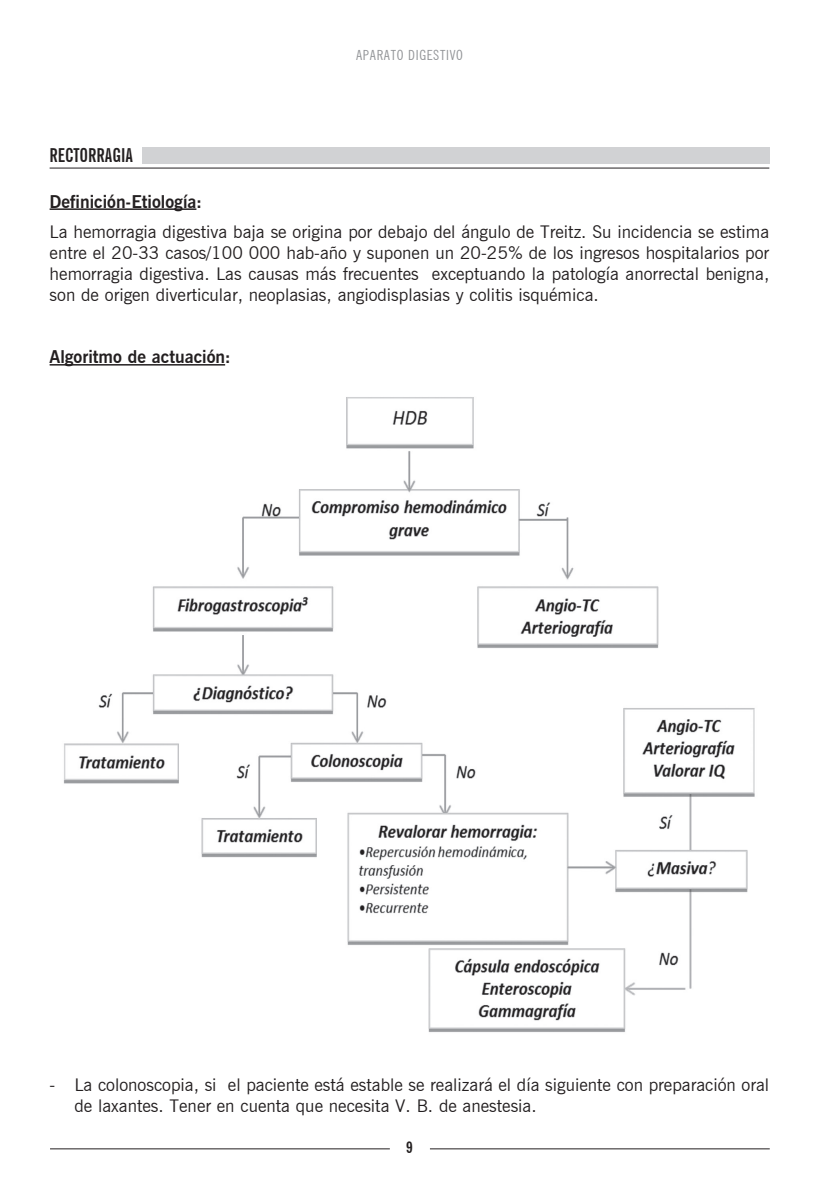
<style>
.page{position:relative;width:819px;height:1191px;background:#fff}
.page>*{position:absolute;margin:0;border:0;box-sizing:border-box;transform-origin:0 0}
.t1{font:700 extra-condensed 19.25px "News Gothic BT";color:#231f20}
.t2{font:17.5px/21px "News Gothic BT";color:#231f20;text-align:justify}
.t3{font:700 17.5px "News Gothic BT";color:#231f20}
.t4{font:700 condensed 15.75px "News Gothic BT";color:#231f20}
.t5{font:condensed 14px "News Gothic BT";letter-spacing:.05em;color:#939598}
</style>
<div class="page">
<hr style="left:430px;top:1148px;width:339px;height:1px;background:#231f20">
<hr style="left:50px;top:1148px;width:340px;height:1px;background:#231f20">
<hr style="left:50px;top:168px;width:719px;height:1px;background:#231f20">
<hr style="left:50px;top:208px;width:146px;height:2px;background:#231f20">
<hr style="left:50px;top:364px;width:175px;height:1px;background:#231f20">
<img style="left:63px;top:397px;width:692px;height:635px">
<div style="left:142px;top:147px;width:627px;height:17px;background:#d1d2d4"></div>
<p class="t5" style="left:356px;top:47px;width:108px">APARATO DIGESTIVO</p>
<p class="t1" style="left:50px;top:143px;width:85px">RECTORRAGIA</p>
<p class="t3" style="left:50px;top:191px;width:154px">Definición-Etiología:</p>
<p class="t2" style="left:50px;top:222px;width:721px">La hemorragia digestiva baja se origina por debajo del ángulo de Treitz. Su incidencia se estima entre el 20-33 casos/100 000 hab-año y suponen un 20-25% de los ingresos hospitalarios por hemorragia digestiva. Las causas más frecuentes exceptuando la patología anorrectal benigna, son de origen diverticular, neoplasias, angiodisplasias y colitis isquémica.</p>
<p class="t3" style="left:50px;top:346px;width:183px">Algoritmo de actuación:</p>
<p class="t2" style="left:74px;top:1074px;width:696px;text-indent:-25px">- La colonoscopia, si el paciente está estable se realizará el día siguiente con preparación oral de laxantes. Tener en cuenta que necesita V. B. de anestesia.</p>
<p class="t4" style="left:406px;top:1138px;width:8px">9</p>
</div>
